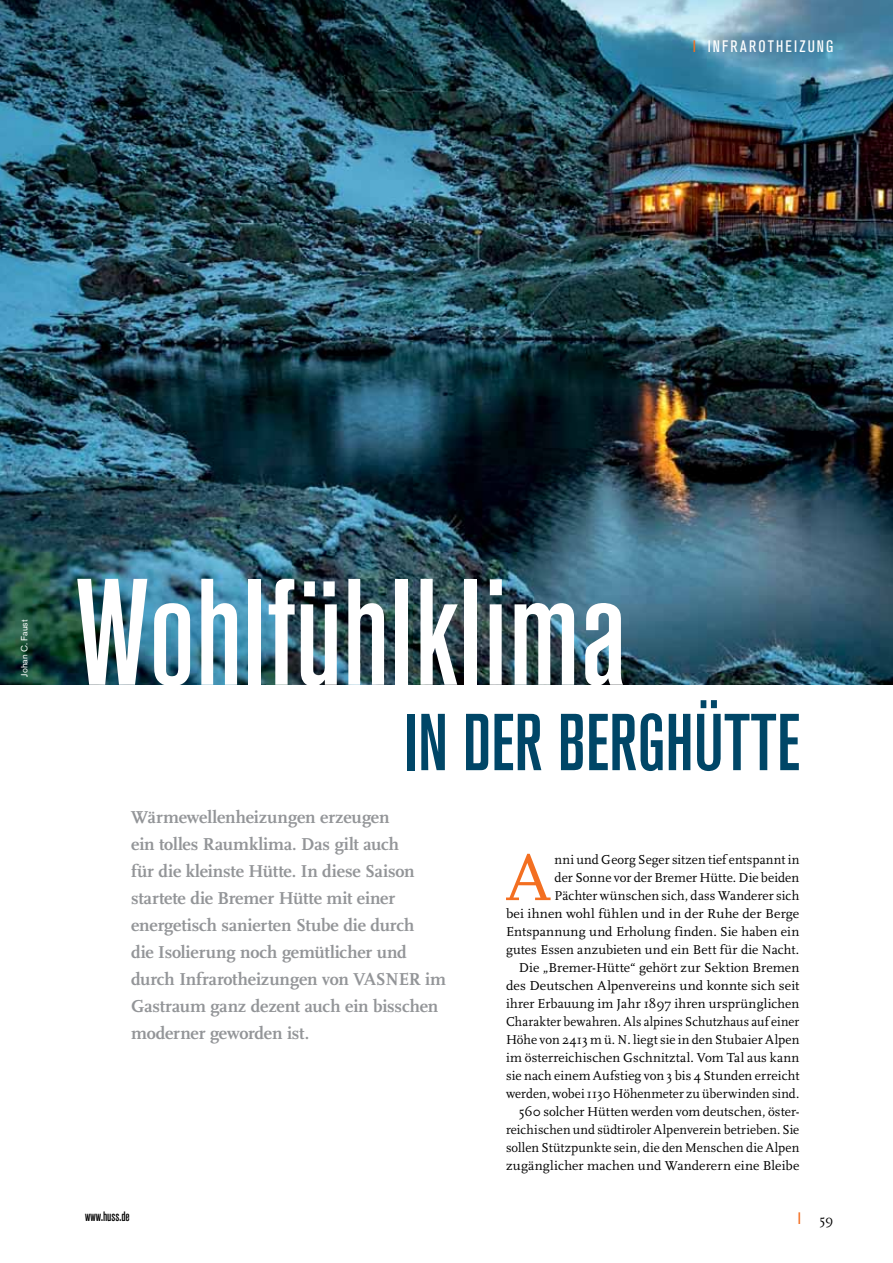
<style>
.page{position:relative;width:893px;height:1263px;background:#fff}
.page>*{position:absolute;margin:0;border:0;box-sizing:border-box;transform-origin:0 0}
.t1{font:500 condensed 150px "Akzidenz Grotesk BQ";color:#fff}
.t2{font:500 condensed 79.8px "Akzidenz Grotesk BQ";color:#004667}
.t3{font:68.1px "Scala";color:#f36f21}
.t4{font:700 18px/27px "Scala";letter-spacing:-.005em;color:#939598}
.t5{font:condensed 16.5px "Akzidenz Grotesk BQ";letter-spacing:.13em;color:#fff}
.t6{font:13.5px/18px "Scala";letter-spacing:.005em;color:#000;text-align:right}
.t7{font:500 condensed 13.5px "Akzidenz Grotesk BQ";color:#000}
.t8{font:9px "Akzidenz Grotesk BQ";color:#fff}
.s1{font-weight:700;font-stretch:normal;color:#f36f21}
.s2{font-family:"Akzidenz Grotesk BQ";font-weight:700;font-size:16.5px;color:#f36f21}
</style>
<div class="page">
<img style="left:0;top:0;width:893px;height:684px">
<p class="t5" style="left:693px;top:37px;width:142px"><span class="s1">I</span> INFRAROTHEIZUNG</p>
<p class="t8" style="left:19px;top:676px;width:58px;rotate:-90deg">Johan C. Faust</p>
<h1 class="t1" style="left:77px;top:548px;width:552px">Wohlfühlklima</h1>
<h2 class="t2" style="left:405px;top:697px;width:397px">in der Berghütte</h2>
<p class="t4" style="left:131px;top:804px;width:317px">Wärmewellenheizungen erzeugen<br>ein tolles Raumklima. Das gilt auch<br>für die kleinste Hütte. In diese Saison startete die Bremer Hütte mit einer energetisch sanierten Stube die durch<br>die Isolierung noch gemütlicher und durch Infrarotheizungen von VASNER im Gastraum ganz dezent auch ein bisschen moderner geworden ist.</p>
<h3 class="t3" style="left:505px;top:841px;width:49px">A</h3>
<p class="t6" style="left:506px;top:851px;width:295px">nni und Georg Seger sitzen tief entspannt in<br>der Sonne vor der Bremer Hütte. Die beiden<br>Pächter wünschen sich, dass Wanderer sich<br>bei ihnen wohl fühlen und in der Ruhe der Berge Entspannung und Erholung finden. Sie haben ein gutes Essen anzubieten und ein Bett für die Nacht.<br>Die „Bremer-Hütte“ gehört zur Sektion Bremen des Deutschen Alpenvereins und konnte sich seit ihrer Erbauung im Jahr 1897 ihren ursprünglichen Charakter bewahren. Als alpines Schutzhaus auf einer Höhe von 2413 m ü. N. liegt sie in den Stubaier Alpen im österreichischen Gschnitztal. Vom Tal aus kann sie nach einem Aufstieg von 3 bis 4 Stunden erreicht werden, wobei 1130 Höhenmeter zu überwinden sind.<br>560 solcher Hütten werden vom deutschen, öster&shy;reichischen und südtiroler Alpenverein betrieben. Sie sollen Stützpunkte sein, die den Menschen die Alpen zugänglicher machen und Wanderern eine Bleibe</p>
<p class="t7" style="left:85px;top:1209px;width:46px">www.huss.de</p>
<p class="t6" style="left:798px;top:1210px;width:37px"><span class="s2">I</span> 59</p>
</div>
